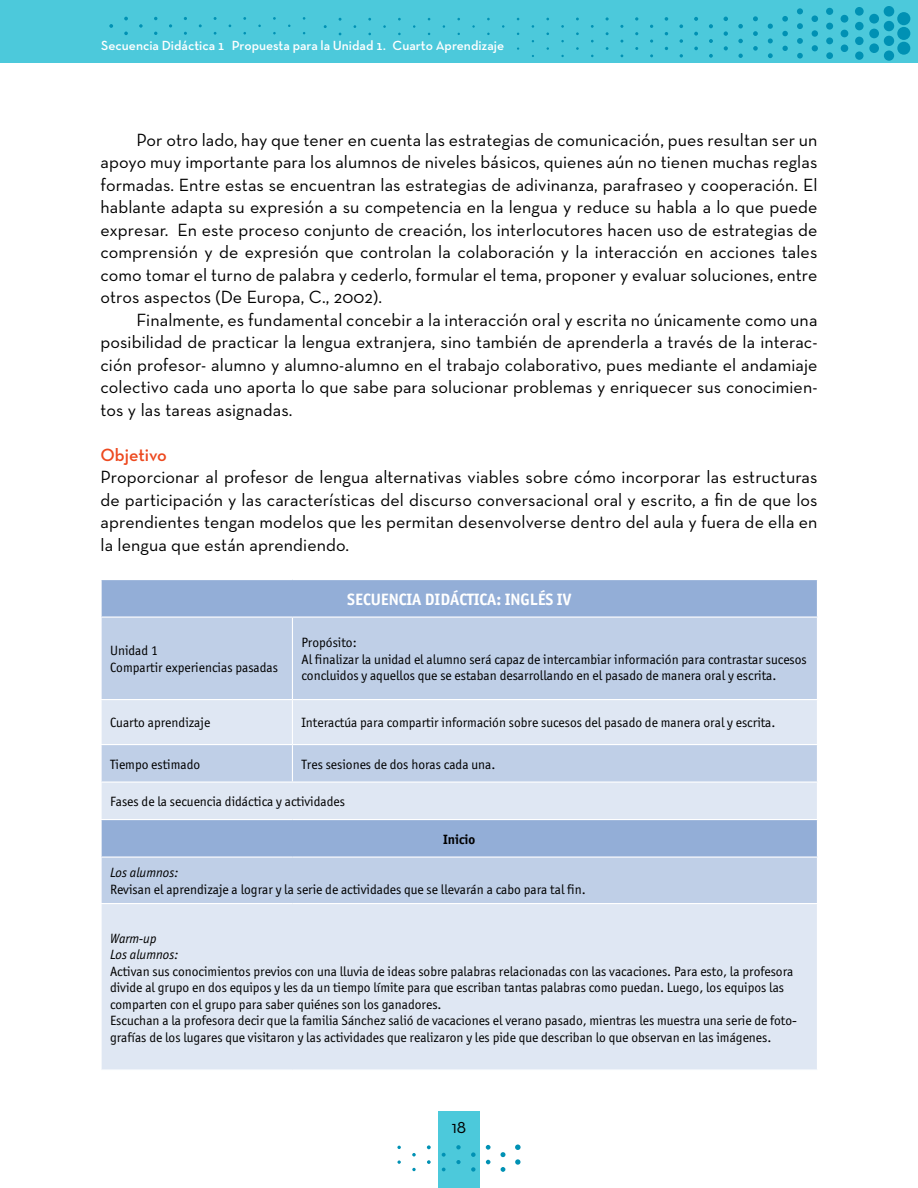
<style>
.page{position:relative;width:918px;height:1188px;background:#fff}
.page>*{position:absolute;margin:0;border:0;box-sizing:border-box;transform-origin:0 0}
.t1{font:18px/22.5px "Neutra Text";letter-spacing:.005em;color:#000;text-align:justify}
.t2{font:600 18px "Neutra Text";letter-spacing:-.005em;color:#ed491f}
.t3{font:700 16.5px "Officina Sans ITC";color:#fff}
.t4{font:13.5px/16.5px "Officina Sans ITC";color:#000}
.t5{font:600 13.5px "Neutra Text TF";color:#fff}
.t6{font:italic 13.5px/16.5px "Officina Sans ITC";color:#000}
.t7{font:700 13.5px "Officina Sans ITC";color:#000}
</style>
<div class="page">
<div style="left:438px;top:1112px;width:42px;height:76px;background:#4cc9db"></div>
<div style="left:0;top:0;width:918px;height:63px;background:#4cc9db"></div>
<svg style="left:665px;top:17px;width:3px;height:4px"></svg>
<svg style="left:680px;top:39px;width:3px;height:4px"></svg>
<svg style="left:679px;top:24px;width:4px;height:4px"></svg>
<svg style="left:694px;top:47px;width:4px;height:3px"></svg>
<svg style="left:694px;top:32px;width:4px;height:4px"></svg>
<svg style="left:694px;top:17px;width:4px;height:4px"></svg>
<svg style="left:709px;top:54px;width:4px;height:4px"></svg>
<svg style="left:709px;top:39px;width:4px;height:4px"></svg>
<svg style="left:709px;top:24px;width:4px;height:4px"></svg>
<svg style="left:724px;top:46px;width:4px;height:4px"></svg>
<svg style="left:724px;top:31px;width:4px;height:5px"></svg>
<svg style="left:724px;top:17px;width:4px;height:4px"></svg>
<svg style="left:738px;top:54px;width:5px;height:4px"></svg>
<svg style="left:738px;top:39px;width:5px;height:4px"></svg>
<svg style="left:738px;top:24px;width:5px;height:5px"></svg>
<svg style="left:753px;top:46px;width:5px;height:5px"></svg>
<svg style="left:753px;top:31px;width:5px;height:5px"></svg>
<svg style="left:753px;top:16px;width:5px;height:5px"></svg>
<svg style="left:768px;top:53px;width:5px;height:5px"></svg>
<svg style="left:768px;top:38px;width:5px;height:5px"></svg>
<svg style="left:768px;top:24px;width:5px;height:5px"></svg>
<svg style="left:782px;top:46px;width:6px;height:5px"></svg>
<svg style="left:782px;top:31px;width:6px;height:5px"></svg>
<svg style="left:782px;top:16px;width:6px;height:6px"></svg>
<svg style="left:797px;top:53px;width:6px;height:6px"></svg>
<svg style="left:797px;top:38px;width:6px;height:6px"></svg>
<svg style="left:797px;top:23px;width:6px;height:6px"></svg>
<svg style="left:797px;top:8px;width:6px;height:6px"></svg>
<svg style="left:812px;top:45px;width:6px;height:6px"></svg>
<div style="left:812px;top:30px;width:6px;height:7px;background:#0091b4;border-radius:50%"></div>
<div style="left:812px;top:15px;width:6px;height:7px;background:#0091b4;border-radius:50%"></div>
<div style="left:826px;top:52px;width:7px;height:7px;background:#0091b4;border-radius:50%"></div>
<div style="left:826px;top:37px;width:7px;height:7px;background:#0091b4;border-radius:50%"></div>
<div style="left:826px;top:23px;width:7px;height:7px;background:#0091b4;border-radius:50%"></div>
<div style="left:826px;top:8px;width:7px;height:7px;background:#0091b4;border-radius:50%"></div>
<div style="left:841px;top:45px;width:7px;height:7px;background:#0091b4;border-radius:50%"></div>
<div style="left:841px;top:30px;width:7px;height:7px;background:#0091b4;border-radius:50%"></div>
<div style="left:841px;top:15px;width:7px;height:8px;background:#0091b4;border-radius:50%"></div>
<div style="left:855px;top:51px;width:9px;height:9px;background:#0091b4;border-radius:50%"></div>
<div style="left:855px;top:37px;width:9px;height:8px;background:#0091b4;border-radius:50%"></div>
<div style="left:855px;top:22px;width:9px;height:8px;background:#0091b4;border-radius:50%"></div>
<div style="left:855px;top:7px;width:9px;height:9px;background:#0091b4;border-radius:50%"></div>
<div style="left:869px;top:43px;width:10px;height:10px;background:#0091b4;border-radius:50%"></div>
<div style="left:869px;top:29px;width:10px;height:9px;background:#0091b4;border-radius:50%"></div>
<div style="left:869px;top:14px;width:10px;height:10px;background:#0091b4;border-radius:50%"></div>
<div style="left:884px;top:50px;width:10px;height:11px;background:#0091b4;border-radius:50%"></div>
<div style="left:884px;top:36px;width:10px;height:10px;background:#0091b4;border-radius:50%"></div>
<div style="left:884px;top:21px;width:10px;height:10px;background:#0091b4;border-radius:50%"></div>
<div style="left:884px;top:6px;width:10px;height:11px;background:#0091b4;border-radius:50%"></div>
<div style="left:897px;top:42px;width:13px;height:13px;background:#0091b4;border-radius:50%"></div>
<div style="left:897px;top:27px;width:13px;height:13px;background:#0091b4;border-radius:50%"></div>
<div style="left:897px;top:12px;width:13px;height:13px;background:#0091b4;border-radius:50%"></div>
<svg style="left:109px;top:24px;width:4px;height:4px"></svg>
<svg style="left:124px;top:32px;width:4px;height:3px"></svg>
<svg style="left:124px;top:17px;width:4px;height:3px"></svg>
<svg style="left:139px;top:24px;width:4px;height:4px"></svg>
<svg style="left:397px;top:1160px;width:4px;height:4px"></svg>
<svg style="left:397px;top:1146px;width:4px;height:3px"></svg>
<svg style="left:412px;top:1168px;width:4px;height:3px"></svg>
<svg style="left:412px;top:1153px;width:4px;height:4px"></svg>
<svg style="left:427px;top:1160px;width:4px;height:4px"></svg>
<svg style="left:427px;top:1145px;width:4px;height:4px"></svg>
<svg style="left:442px;top:1168px;width:4px;height:3px"></svg>
<svg style="left:442px;top:1153px;width:4px;height:4px"></svg>
<svg style="left:456px;top:1160px;width:5px;height:4px"></svg>
<svg style="left:456px;top:1145px;width:5px;height:4px"></svg>
<svg style="left:471px;top:1167px;width:5px;height:5px"></svg>
<svg style="left:471px;top:1152px;width:5px;height:5px"></svg>
<svg style="left:486px;top:1160px;width:4px;height:4px"></svg>
<svg style="left:486px;top:1145px;width:5px;height:5px"></svg>
<svg style="left:501px;top:1167px;width:4px;height:5px"></svg>
<svg style="left:500px;top:1152px;width:6px;height:5px"></svg>
<svg style="left:515px;top:1159px;width:6px;height:6px"></svg>
<svg style="left:515px;top:1144px;width:6px;height:6px"></svg>
<div style="left:102px;top:580px;width:715px;height:36px;background:#93aed7"></div>
<div style="left:102px;top:618px;width:715px;height:81px;background:#bfcfe7"></div>
<svg style="left:102px;top:700px;width:715px;height:370px;background:#d0dced"></svg>
<hr style="left:292px;top:618px;width:1px;height:81px;background:#fff">
<hr style="left:292px;top:700px;width:1px;height:44px;background:#fff">
<hr style="left:100px;top:744px;width:192px;height:1px;background:#fff">
<hr style="left:292px;top:744px;width:526px;height:1px;background:#fff">
<hr style="left:292px;top:745px;width:1px;height:37px;background:#fff">
<hr style="left:100px;top:782px;width:192px;height:1px;background:#fff">
<hr style="left:292px;top:782px;width:526px;height:1px;background:#fff">
<hr style="left:100px;top:819px;width:192px;height:1px;background:#fff">
<hr style="left:292px;top:819px;width:526px;height:1px;background:#fff">
<hr style="left:100px;top:856px;width:192px;height:2px;background:#fff">
<hr style="left:292px;top:856px;width:526px;height:2px;background:#fff">
<hr style="left:100px;top:903px;width:192px;height:1px;background:#fff">
<hr style="left:292px;top:903px;width:526px;height:1px;background:#fff">
<p class="t5" style="left:101px;top:38px;width:404px">Secuencia Didáctica 1 Propuesta para la Unidad 1. Cuarto Aprendizaje</p>
<p class="t1" style="left:100px;top:128px;width:719px;text-indent:36px">Por otro lado, hay que tener en cuenta las estrategias de comunicación, pues resultan ser un apoyo muy importante para los alumnos de niveles básicos, quienes aún no tienen muchas reglas formadas. Entre estas se encuentran las estrategias de adivinanza, parafraseo y cooperación. El hablante adapta su expresión a su competencia en la lengua y reduce su habla a lo que puede expresar. En este proceso conjunto de creación, los interlocutores hacen uso de estrategias de comprensión y de expresión que controlan la colaboración y la interacción en acciones tales como tomar el turno de palabra y cederlo, formular el tema, proponer y evaluar soluciones, entre otros aspectos (De Europa, C., 2002).</p>
<p class="t1" style="left:100px;top:308px;width:719px;text-indent:36px">Finalmente, es fundamental concebir a la interacción oral y escrita no únicamente como una posibilidad de practicar la lengua extranjera, sino también de aprenderla a través de la interac&shy;ción profesor- alumno y alumno-alumno en el trabajo colaborativo, pues mediante el andamiaje colectivo cada uno aporta lo que sabe para solucionar problemas y enriquecer sus conocimien&shy;tos y las tareas asignadas.</p>
<p class="t2" style="left:100px;top:443px;width:68px">Objetivo</p>
<p class="t1" style="left:100px;top:465px;width:719px">Proporcionar al profesor de lengua alternativas viables sobre cómo incorporar las estructuras de participación y las características del discurso conversacional oral y escrito, a fin de que los aprendientes tengan modelos que les permitan desenvolverse dentro del aula y fuera de ella en la lengua que están aprendiendo.</p>
<p class="t3" style="left:347px;top:589px;width:226px">SECUENCIA DIDÁCTICA: INGLÉS IV</p>
<p class="t4" style="left:110px;top:643px;width:170px">Unidad 1<br>Compartir experiencias pasadas</p>
<p class="t4" style="left:301px;top:634px;width:507px">Propósito:<br>Al finalizar la unidad el alumno será capaz de intercambiar información para contrastar sucesos concluidos y aquellos que se estaban desarrollando en el pasado de manera oral y escrita.</p>
<p class="t4" style="left:110px;top:715px;width:102px">Cuarto aprendizaje</p>
<p class="t4" style="left:301px;top:715px;width:476px">Interactúa para compartir información sobre sucesos del pasado de manera oral y escrita.</p>
<p class="t4" style="left:110px;top:756px;width:92px">Tiempo estimado</p>
<p class="t4" style="left:301px;top:756px;width:195px">Tres sesiones de dos horas cada una.</p>
<p class="t4" style="left:110px;top:793px;width:236px">Fases de la secuencia didáctica y actividades</p>
<p class="t7" style="left:443px;top:831px;width:34px">Inicio</p>
<p class="t6" style="left:110px;top:865px;width:70px">Los alumnos:</p>
<p class="t4" style="left:110px;top:881px;width:477px">Revisan el aprendizaje a lograr y la serie de actividades que se llevarán a cabo para tal fin.</p>
<p class="t6" style="left:110px;top:930px;width:70px">Warm-up<br>Los alumnos:</p>
<p class="t4" style="left:110px;top:963px;width:688px">Activan sus conocimientos previos con una lluvia de ideas sobre palabras relacionadas con las vacaciones. Para esto, la profesora divide al grupo en dos equipos y les da un tiempo límite para que escriban tantas palabras como puedan. Luego, los equipos las comparten con el grupo para saber quiénes son los ganadores.<br>Escuchan a la profesora decir que la familia Sánchez salió de vacaciones el verano pasado, mientras les muestra una serie de foto&shy;grafías de los lugares que visitaron y las actividades que realizaron y les pide que describan lo que observan en las imágenes.</p>
<p class="t1" style="left:452px;top:1115px;width:16px">18</p>
</div>
